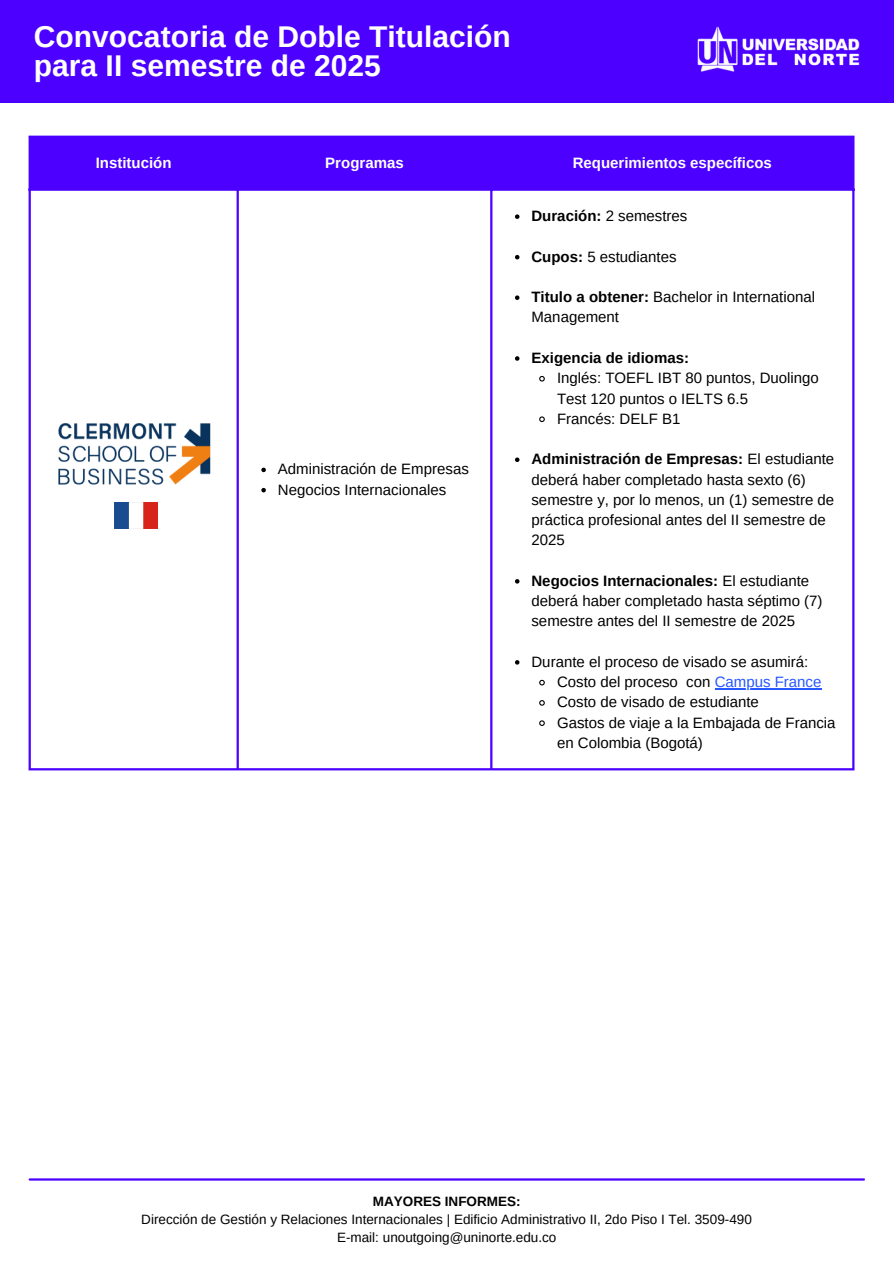
<style>
.page{position:relative;width:894px;height:1264px;background:#fff}
.page>*{position:absolute;margin:0;border:0;box-sizing:border-box;transform-origin:0 0}
.t1{font:700 30px/29.2px "Arimo";color:#fff}
.t2{font:15px/20.2px "Arimo";color:#000}
.t3{font:700 15px "Arimo";color:#fff}
.t4{font:700 15px "Arimo";color:#000}
.t5{font:13.5px "Arimo";color:#000}
.t6{font:700 13.5px "Arimo";color:#000}
.s1{font-weight:700}
.s2{color:#2757ff}
</style>
<div class="page">
<div style="left:0;top:0;width:893px;height:102px;background:#4c00ff"></div>
<img style="left:697px;top:26px;width:163px;height:46px">
<div style="left:31px;top:138px;width:821px;height:50px;background:#4c00ff"></div>
<svg style="left:261px;top:467px;width:5px;height:5px"></svg>
<svg style="left:261px;top:488px;width:5px;height:4px"></svg>
<svg style="left:515px;top:214px;width:4px;height:5px"></svg>
<svg style="left:515px;top:255px;width:4px;height:4px"></svg>
<svg style="left:515px;top:295px;width:4px;height:5px"></svg>
<svg style="left:515px;top:356px;width:4px;height:5px"></svg>
<svg style="left:539px;top:376px;width:6px;height:6px"></svg>
<svg style="left:539px;top:416px;width:6px;height:6px"></svg>
<svg style="left:515px;top:457px;width:4px;height:5px"></svg>
<svg style="left:515px;top:579px;width:4px;height:4px"></svg>
<svg style="left:515px;top:660px;width:4px;height:4px"></svg>
<svg style="left:539px;top:679px;width:6px;height:7px"></svg>
<hr style="left:714px;top:688px;width:107px;height:1px;background:#2757ff">
<svg style="left:539px;top:700px;width:6px;height:6px"></svg>
<svg style="left:539px;top:720px;width:6px;height:6px"></svg>
<hr style="left:29px;top:138px;width:2px;height:630px;background:#4c00ff">
<hr style="left:236px;top:138px;width:3px;height:630px;background:#4c00ff">
<hr style="left:490px;top:138px;width:2px;height:630px;background:#4c00ff">
<hr style="left:852px;top:138px;width:2px;height:630px;background:#4c00ff">
<hr style="left:29px;top:136px;width:825px;height:2px;background:#4c00ff">
<hr style="left:29px;top:188px;width:825px;height:3px;background:#4c00ff">
<hr style="left:29px;top:768px;width:825px;height:2px;background:#4c00ff">
<hr style="left:30px;top:1178px;width:833px;height:2px;background:#4c00ff">
<img style="left:58px;top:423px;width:153px;height:62px">
<img style="left:114px;top:503px;width:43px;height:25px">
<p class="t1" style="left:34px;top:22px;width:478px">Convocatoria de Doble Titulación para II semestre de 2025</p>
<h1 class="t3" style="left:96px;top:155px;width:77px">Institución</h1>
<p class="t3" style="left:325px;top:155px;width:80px">Programas</p>
<p class="t3" style="left:572px;top:155px;width:201px">Requerimientos específicos</p>
<p class="t2" style="left:278px;top:459px;width:192px">Administración de Empresas</p>
<p class="t2" style="left:278px;top:479px;width:170px">Negocios Internacionales</p>
<p class="t2" style="left:531px;top:206px;width:157px"><span class="s1">Duración:</span> 2 semestres</p>
<p class="t2" style="left:531px;top:246px;width:147px"><span class="s1">Cupos:</span> 5 estudiantes</p>
<p class="t2" style="left:531px;top:287px;width:285px"><span class="s1">Titulo a obtener:</span> Bachelor in International<br>Management</p>
<p class="t4" style="left:531px;top:349px;width:159px">Exigencia de idiomas:</p>
<p class="t2" style="left:557px;top:368px;width:263px">Inglés: TOEFL IBT 80 puntos, Duolingo<br>Test 120 puntos o IELTS 6.5</p>
<p class="t2" style="left:557px;top:408px;width:125px">Francés: DELF B1</p>
<p class="t2" style="left:531px;top:449px;width:304px"><span class="s1">Administración de Empresas:</span> El estudiante deberá haber completado hasta sexto (6) semestre y, por lo menos, un (1) semestre de práctica profesional antes del II semestre de 2025</p>
<p class="t2" style="left:531px;top:570px;width:292px"><span class="s1">Negocios Internacionales:</span> El estudiante deberá haber completado hasta séptimo (7) semestre antes del II semestre de 2025</p>
<p class="t2" style="left:531px;top:651px;width:278px">Durante el proceso de visado se asumirá:</p>
<p class="t2" style="left:557px;top:671px;width:266px">Costo del proceso con <span class="s2">Campus France</span></p>
<p class="t2" style="left:557px;top:692px;width:280px">Costo de visado de estudiante<br>Gastos de viaje a la Embajada de Francia en Colombia (Bogotá)</p>
<p class="t6" style="left:373px;top:1193px;width:149px">MAYORES INFORMES:</p>
<p class="t5" style="left:141px;top:1211px;width:612px">Dirección de Gestión y Relaciones Internacionales | Edificio Administrativo II, 2do Piso I Tel. 3509-490</p>
<p class="t5" style="left:337px;top:1229px;width:221px">E-mail: unoutgoing@uninorte.edu.co</p>
</div>
